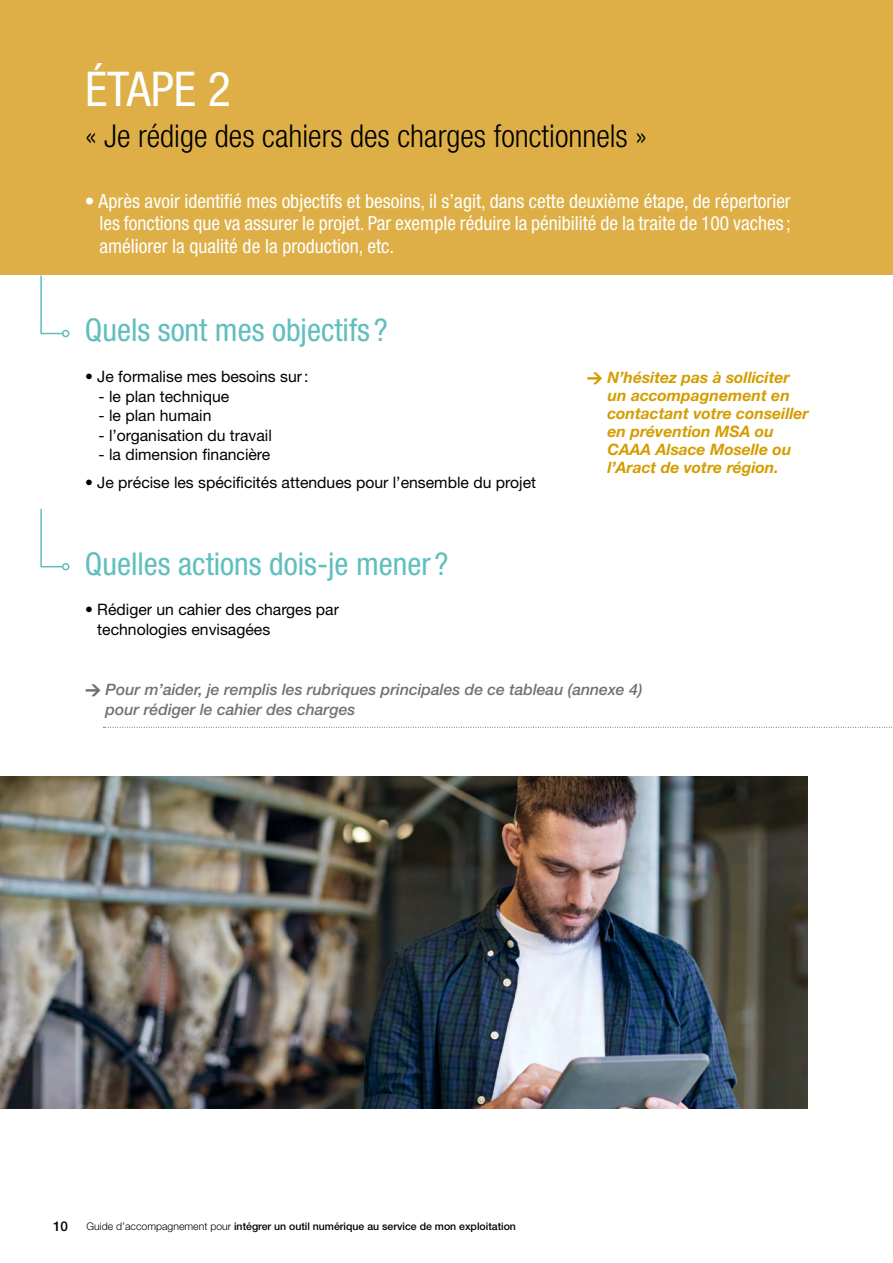
<style>
.page{position:relative;width:893px;height:1263px;background:#fff}
.page>*{position:absolute;margin:0;border:0;box-sizing:border-box;transform-origin:0 0}
.t1{font:condensed 48px "Helvetica Neue";color:#fff}
.t2{font:condensed 31.5px "Helvetica Neue";color:#61bebe}
.t3{font:300 condensed 31.5px "Helvetica Neue";color:#000}
.t4{font:condensed 19.5px/22.5px "Helvetica Neue";color:#fff;text-align:justify}
.t5{font:15.75px/19.5px "Helvetica Neue";color:#000}
.t6{font:italic 700 15.75px/18px "Helvetica Neue";color:#d49d00}
.t7{font:italic 500 15.75px/19.5px "Helvetica Neue";color:#707172}
.t8{font:500 13.5px "Helvetica Neue";color:#000}
.t9{font:500 10.5px "Helvetica Neue";color:#000}
.s1{font-family:"DIN";font-weight:900;font-style:normal}
.s2{font-weight:300}
</style>
<div class="page">
<div style="left:0;top:0;width:893px;height:275px;background:#ddaf46"></div>
<img style="left:0;top:776px;width:808px;height:332px">
<svg style="left:40px;top:275px;width:24px;height:60px"></svg>
<div style="left:62px;top:330px;width:7px;height:7px;border:2px solid #61bebe;border-radius:50%"></div>
<svg style="left:40px;top:508px;width:24px;height:60px"></svg>
<div style="left:62px;top:563px;width:7px;height:7px;border:2px solid #61bebe;border-radius:50%"></div>
<svg style="left:103px;top:727px;width:790px;height:1px"></svg>
<h1 class="t1" style="left:85px;top:61px;width:147px">ÉTAPE 2</h1>
<h2 class="t3" style="left:85px;top:118px;width:563px">« Je rédige des cahiers des charges fonctionnels »</h2>
<p class="t4" style="left:99px;top:189px;width:693px;text-indent:-14px">• Après avoir identifié mes objectifs et besoins, il s’agit, dans cette deuxième étape, de répertorier les fonctions que va assurer le projet. Par exemple réduire la pénibilité de la traite de 100 vaches ; améliorer la qualité de la production, etc.</p>
<h2 class="t2" style="left:85px;top:312px;width:304px">Quels sont mes objectifs ?</h2>
<p class="t5" style="left:85px;top:366px;width:225px">• Je formalise mes besoins sur:</p>
<p class="t5" style="left:99px;top:386px;width:132px">- le plan technique</p>
<p class="t5" style="left:99px;top:405px;width:114px">- le plan humain</p>
<p class="t5" style="left:99px;top:425px;width:175px">- l’organisation du travail</p>
<p class="t5" style="left:99px;top:444px;width:173px">- la dimension financière</p>
<p class="t5" style="left:85px;top:472px;width:453px">• Je précise les spécificités attendues pour l’ensemble du projet</p>
<h2 class="t2" style="left:85px;top:545px;width:365px">Quelles actions dois-je mener ?</h2>
<p class="t5" style="left:97px;top:600px;width:243px;text-indent:-12px">• Rédiger un cahier des charges par technologies envisagées</p>
<p class="t6" style="left:607px;top:368px;width:203px;text-indent:-21px"><span class="s1">&gt;</span> N’hésitez pas à solliciter un accompagnement en contactant votre conseiller en prévention MSA ou<br>CAAA Alsace Moselle ou l’Aract de votre région.</p>
<p class="t7" style="left:106px;top:679px;width:538px;text-indent:-21px"><span class="s1">&gt;</span> Pour m’aider, je remplis les rubriques principales de ce tableau (annexe 4) pour rédiger le cahier des charges</p>
<p class="t8" style="left:53px;top:1218px;width:17px">10</p>
<p class="t9" style="left:86px;top:1220px;width:431px"><span class="s2">Guide d’accompagnement pour</span> intégrer un outil numérique au service de mon exploitation</p>
</div>
